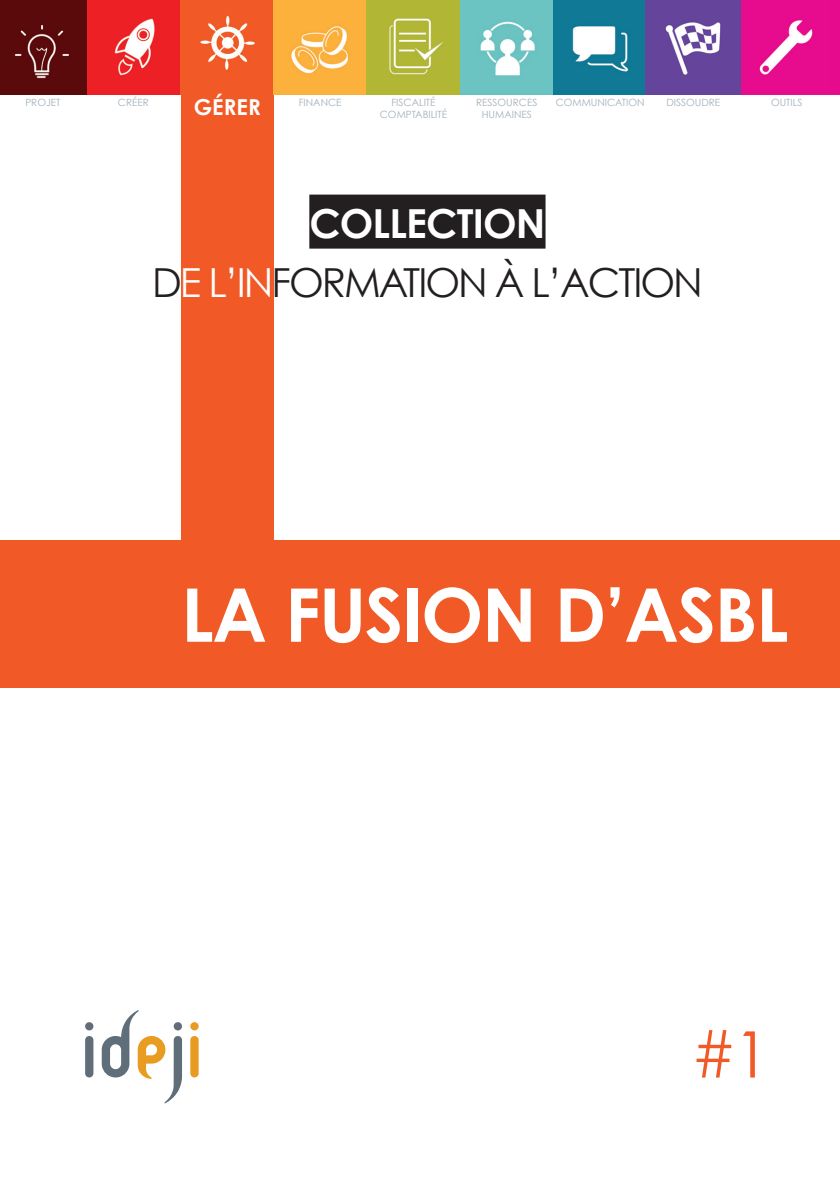
<style>
.page{position:relative;width:840px;height:1191px;background:#fff}
.page>*{position:absolute;margin:0;border:0;box-sizing:border-box;transform-origin:0 0}
.t1{font:700 74px "Century Gothic";letter-spacing:-.02em;color:#fff}
.t2{font:40px/59.4px "Century Gothic";letter-spacing:-.05em;color:#231f20;text-align:center}
.t3{font:700 22px "Century Gothic";color:#fff}
.t4{font:10px "Century Gothic";color:#a2b1bb}
.s1{font-weight:700;color:#fff}
.s2{color:#fff}
</style>
<div class="page">
<div style="left:181px;top:94px;width:92px;height:543px;background:#f15a26"></div>
<div style="left:0;top:540px;width:839px;height:148px;background:#f15a26"></div>
<svg style="left:85px;top:1010px;width:113px;height:93px"></svg>
<img style="left:2px;top:0;width:550px;height:94px">
<img style="left:0;top:0;width:2px;height:94px">
<img style="left:552px;top:0;width:93px;height:94px">
<img style="left:645px;top:0;width:185px;height:94px">
<img style="left:830px;top:0;width:9px;height:94px">
<div style="left:309px;top:195px;width:236px;height:54px;background:#231f20"></div>
<svg style="left:696px;top:1030px;width:58px;height:47px"></svg>
<h3 class="t3" style="left:194px;top:93px;width:68px">GÉRER</h3>
<p class="t4" style="left:25px;top:96px;width:31px">PROJET</p>
<p class="t4" style="left:118px;top:96px;width:26px">CRÉER</p>
<p class="t4" style="left:298px;top:96px;width:7px">FINANCE</p>
<p class="t4" style="left:391px;top:96px;width:19px">FISCALIT</p>
<p class="t4" style="left:430px;top:96px;width:7px">É</p>
<p class="t4" style="left:379px;top:108px;width:10px">COM</p>
<p class="t4" style="left:405px;top:108px;width:43px">PTABILITÉ</p>
<p class="t4" style="left:476px;top:96px;width:44px">RESSOURCE</p>
<p class="t4" style="left:532px;top:96px;width:6px">S</p>
<p class="t4" style="left:481px;top:108px;width:21px">HUMAINE</p>
<p class="t4" style="left:526px;top:108px;width:6px">S</p>
<p class="t4" style="left:555px;top:96px;width:10px">COMM</p>
<p class="t4" style="left:590px;top:96px;width:14px">UNICATION</p>
<p class="t4" style="left:666px;top:96px;width:49px">DISSOUDRE</p>
<p class="t4" style="left:770px;top:96px;width:33px">OUTILS</p>
<h2 class="t2" style="left:152px;top:193px;width:552px"><span class="s1">COLLECTION<br></span>D<span class="s2">E L’IN</span>FORMATION À L’ACTION</h2>
<h1 class="t1" style="left:181px;top:568px;width:601px">LA FUSION D’ASBL</h1>
</div>
